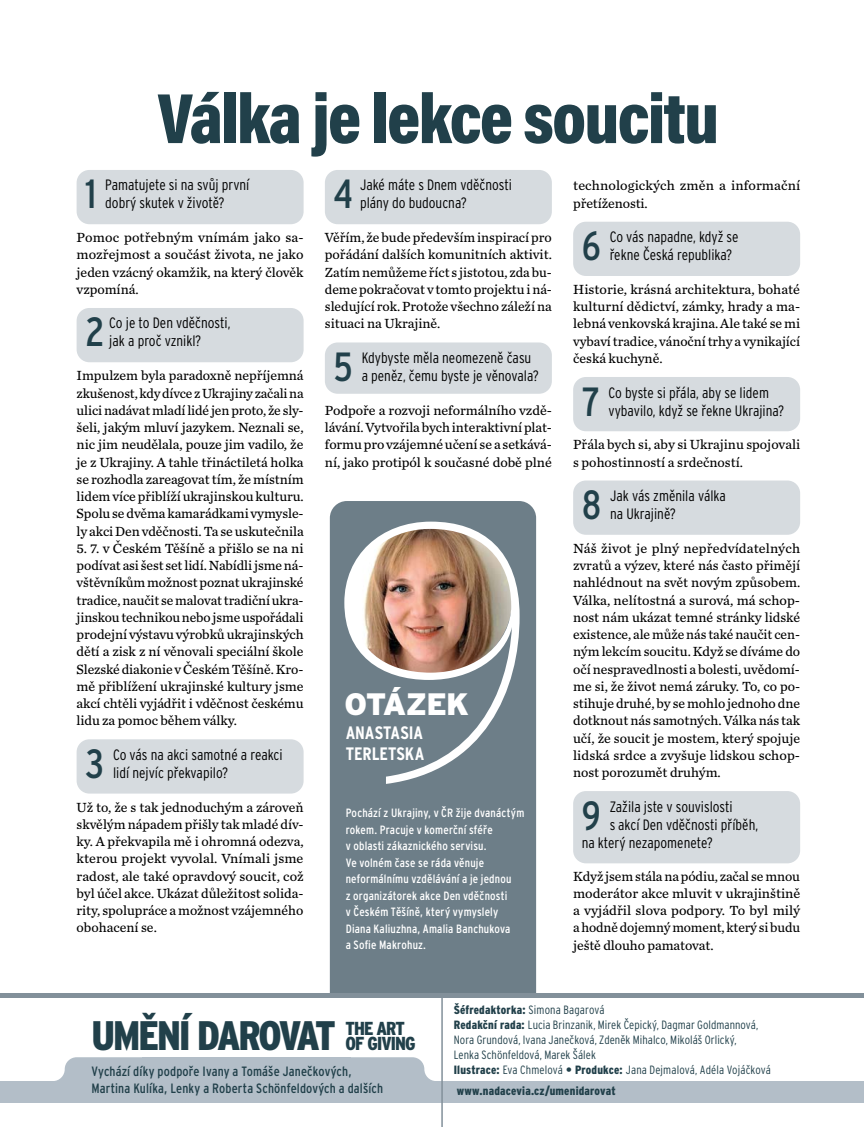
<style>
.page{position:relative;width:864px;height:1127px;background:#fff}
.page>*{position:absolute;margin:0;border:0;box-sizing:border-box;transform-origin:0 0}
.t1{font:900 72px "Acumin Pro Cond";letter-spacing:-.025em;color:#21404a}
.t2{font:900 condensed 41.25px "Interstate OT";letter-spacing:-.055em;color:#21404a}
.t3{font:condensed 40.65px "Interstate OT";color:#21404a}
.t4{font:900 30.9px "Interstate OT";letter-spacing:-.035em;color:#fff}
.t5{font:900 condensed 18.75px "Interstate OT";letter-spacing:-.05em;color:#21404a}
.t6{font:700 condensed 18px/21px "Interstate OT";letter-spacing:-.005em;color:#fff}
.t7{font:300 condensed 15px/18px "Interstate OT";color:#000}
.t8{font:13.8px/17.2px "Chronicle Text G3";color:#000;text-align:justify}
.t9{font:condensed 13.5px/16.5px "Interstate OT";letter-spacing:.01em;color:#21404a}
.t10{font:condensed 12px/16.5px "Interstate OT";letter-spacing:.015em;color:#fff}
.t11{font:300 condensed 12px/15px "Interstate OT";letter-spacing:.005em;color:#21404a}
.t12{font:900 condensed 12px "Interstate OT";letter-spacing:.015em;color:#21404a}
.s1{font-weight:900}
</style>
<div class="page">
<div style="left:77px;top:170px;width:226px;height:54px;background:#d6dbdf;border-radius:13px"></div>
<div style="left:77px;top:308px;width:226px;height:54px;background:#d6dbdf;border-radius:13px"></div>
<div style="left:77px;top:739px;width:226px;height:54px;background:#d6dbdf;border-radius:13px"></div>
<div style="left:325px;top:170px;width:226px;height:54px;background:#d6dbdf;border-radius:13px"></div>
<div style="left:325px;top:342px;width:226px;height:52px;background:#d6dbdf;border-radius:13px"></div>
<div style="left:573px;top:222px;width:226px;height:54px;background:#d6dbdf;border-radius:13px"></div>
<div style="left:573px;top:377px;width:226px;height:54px;background:#d6dbdf;border-radius:13px"></div>
<div style="left:573px;top:480px;width:226px;height:55px;background:#d6dbdf;border-radius:13px"></div>
<div style="left:573px;top:791px;width:226px;height:72px;background:#d6dbdf;border-radius:13px"></div>
<div style="left:330px;top:501px;width:206px;height:492px;background:#6d7e88"></div>
<img style="left:344px;top:522px;width:175px;height:262px">
<div style="left:0;top:1081px;width:863px;height:21px;background:#b3bec8"></div>
<div style="left:0;top:993px;width:863px;height:5px;background:#82909a"></div>
<svg style="left:55px;top:1057px;width:87px;height:24px"></svg>
<svg style="left:350px;top:1057px;width:84px;height:24px"></svg>
<div style="left:142px;top:1057px;width:208px;height:45px;background:#b3bec8"></div>
<hr style="left:441px;top:998px;width:1px;height:129px;background:#82909a">
<h1 class="t1" style="left:158px;top:71px;width:562px">Válka je lekce soucitu</h1>
<h3 class="t3" style="left:85px;top:169px;width:13px">1</h3>
<p class="t7" style="left:105px;top:176px;width:146px">Pamatujete si na svůj první dobrý skutek v životě?</p>
<p class="t8" style="left:77px;top:228px;width:228px">Pomoc potřebným vnímám jako sa&shy;mozřejmost a součást života, ne jako jeden vzácný okamžik, na který člověk vzpomíná.</p>
<h3 class="t3" style="left:85px;top:307px;width:21px">2</h3>
<p class="t7" style="left:109px;top:314px;width:123px">Co je to Den vděčnosti, jak a proč vznikl?</p>
<p class="t8" style="left:77px;top:366px;width:228px">Impulzem byla paradoxně nepříjemná zkušenost, kdy dívce z Ukrajiny začali na ulici nadávat mladí lidé jen proto, že sly&shy;šeli, jakým mluví jazykem. Neznali se, nic jim neudělala, pouze jim vadilo, že je z Ukrajiny. A tahle třináctiletá holka se rozhodla zareagovat tím, že místním lidem více přiblíží ukrajinskou kulturu.<br>Spolu se dvěma kamarádkami vymysle&shy;ly akci Den vděčnosti. Ta se uskutečnila</p>
<p class="t8" style="left:77px;top:539px;width:228px">5. 7. v Českém Těšíně a přišlo se na ni podívat asi šest set lidí. Nabídli jsme ná&shy;vštěvníkům možnost poznat ukrajinské tradice, naučit se malovat tradiční ukra&shy;jinskou technikou nebo jsme uspořádali prodejní výstavu výrobků ukrajinských dětí a zisk z ní věnovali speciální škole Slezské diakonie v Českém Těšíně. Kro&shy;mě přiblížení ukrajinské kultury jsme akcí chtěli vyjádřit i vděčnost českému lidu za pomoc během války.</p>
<h3 class="t3" style="left:85px;top:738px;width:20px">3</h3>
<p class="t7" style="left:113px;top:745px;width:171px">Co vás na akci samotné a reakci lidí nejvíc překvapilo?</p>
<p class="t8" style="left:77px;top:797px;width:228px">Už to, že s tak jednoduchým a zároveň skvělým nápadem přišly tak mladé dív&shy;ky. A překvapila mě i ohromná odezva, kterou projekt vyvolal. Vnímali jsme radost, ale také opravdový soucit, což byl účel akce. Ukázat důležitost solida&shy;rity, spolupráce a možnost vzájemného obohacení se.</p>
<h3 class="t3" style="left:333px;top:169px;width:21px">4</h3>
<p class="t7" style="left:360px;top:176px;width:153px">Jaké máte s Dnem vděčnosti plány do budoucna?</p>
<p class="t8" style="left:325px;top:228px;width:228px">Věřím, že bude především inspirací pro pořádání dalších komunitních aktivit.<br>Zatím nemůžeme říct s jistotou, zda bu&shy;deme pokračovat v tomto projektu i ná&shy;sledující rok. Protože všechno záleží na situaci na Ukrajině.</p>
<h3 class="t3" style="left:333px;top:341px;width:21px">5</h3>
<p class="t7" style="left:361px;top:348px;width:179px">Kdybyste měla neomezeně času a peněz, čemu byste je věnovala?</p>
<p class="t8" style="left:325px;top:401px;width:228px">Podpoře a rozvoji neformálního vzdě&shy;lávání. Vytvořila bych interaktivní plat&shy;formu pro vzájemné učení se a setkává&shy;ní, jako protipól k současné době plné</p>
<h3 class="t4" style="left:344px;top:684px;width:126px">OTÁZEK</h3>
<h3 class="t6" style="left:345px;top:722px;width:80px">ANASTASIA<br>TERLETSKA</h3>
<p class="t10" style="left:345px;top:804px;width:180px">Pochází z Ukrajiny, v ČR žije dvanáctým rokem. Pracuje v komerční sféře<br>v oblasti zákaznického servisu.<br>Ve volném čase se ráda věnuje neformálnímu vzdělávání a je jednou<br>z organizátorek akce Den vděčnosti<br>v Českém Těšíně, který vymyslely<br>Diana Kaliuzhna, Amalia Banchukova<br>a Sofie Makrohuz.</p>
<p class="t8" style="left:573px;top:176px;width:228px">technologických změn a informační přetíženosti.</p>
<h3 class="t3" style="left:581px;top:221px;width:21px">6</h3>
<p class="t7" style="left:609px;top:228px;width:130px">Co vás napadne, když se řekne Česká republika?</p>
<p class="t8" style="left:573px;top:280px;width:228px">Historie, krásná architektura, bohaté kulturní dědictví, zámky, hrady a ma&shy;lebná venkovská krajina. Ale také se mi vybaví tradice, vánoční trhy a vynikající česká kuchyně.</p>
<h3 class="t3" style="left:581px;top:376px;width:19px">7</h3>
<p class="t7" style="left:608px;top:383px;width:177px">Co byste si přála, aby se lidem vybavilo, když se řekne Ukrajina?</p>
<p class="t8" style="left:573px;top:435px;width:228px">Přála bych si, aby si Ukrajinu spojovali s pohostinností a srdečností.</p>
<h3 class="t3" style="left:581px;top:479px;width:21px">8</h3>
<p class="t7" style="left:610px;top:486px;width:117px">Jak vás změnila válka na Ukrajině?</p>
<p class="t8" style="left:573px;top:539px;width:228px">Náš život je plný nepředvídatelných zvratů a výzev, které nás často přimějí nahlédnout na svět novým způsobem.<br>Válka, nelítostná a surová, má schop&shy;nost nám ukázat temné stránky lidské existence, ale může nás také naučit cen&shy;ným lekcím soucitu. Když se díváme do očí nespravedlnosti a bolesti, uvědomí&shy;me si, že život nemá záruky. To, co po&shy;stihuje druhé, by se mohlo jednoho dne dotknout nás samotných. Válka nás tak učí, že soucit je mostem, který spojuje lidská srdce a zvyšuje lidskou schop&shy;nost porozumět druhým.</p>
<h3 class="t3" style="left:581px;top:790px;width:21px">9</h3>
<p class="t7" style="left:609px;top:797px;width:124px">Zažila jste v souvislosti</p>
<p class="t7" style="left:609px;top:815px;width:150px">s akcí Den vděčnosti příběh,</p>
<p class="t7" style="left:581px;top:833px;width:133px">na který nezapomenete?</p>
<p class="t8" style="left:573px;top:866px;width:228px">Když jsem stála na pódiu, začal se mnou moderátor akce mluvit v ukrajinštině a vyjádřil slova podpory. To byl milý a hodně dojemný moment, který si budu ještě dlouho pamatovat.</p>
<h2 class="t2" style="left:91px;top:1009px;width:315px">UMĚNÍ DAROVAT <sup>THE</sup> <sup>ART</sup></h2>
<h3 class="t5" style="left:345px;top:1031px;width:71px">OF GIVING</h3>
<p class="t9" style="left:91px;top:1063px;width:293px">Vychází díky podpoře Ivany a Tomáše Janečkových,<br>Martina Kulíka, Lenky a Roberta Schönfeldových a dalších</p>
<p class="t11" style="left:453px;top:1002px;width:319px"><span class="s1">Šéfredaktorka:</span> Simona Bagarová<br><span class="s1">Redakční rada:</span> Lucia Brinzanik, Mirek Čepický, Dagmar Goldmannová, Nora Grundová, Ivana Janečková, Zdeněk Mihalco, Mikoláš Orlický,<br>Lenka Schönfeldová, Marek Šálek<br><span class="s1">Ilustrace:</span> Eva Chmelová <span class="s1">• Produkce:</span> Jana Dejmalová, Adéla Vojáčková</p>
<p class="t12" style="left:456px;top:1083px;width:160px">www.nadacevia.cz/umenidarovat</p>
</div>
